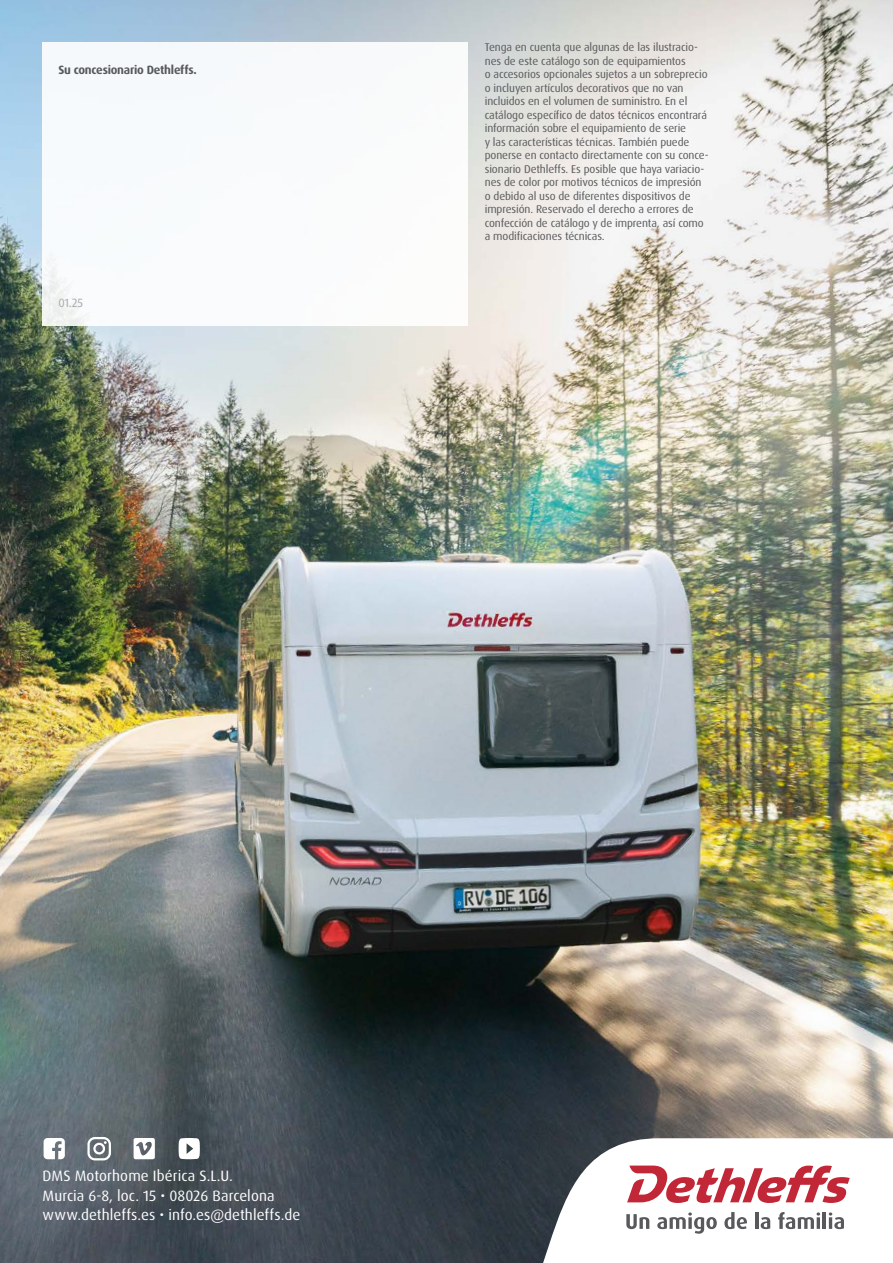
<style>
.page{position:relative;width:893px;height:1263px;background:#fff}
.page>*{position:absolute;margin:0;border:0;box-sizing:border-box;transform-origin:0 0}
.t1{font:15px/19.5px "Dax Pro";letter-spacing:.005em;color:#fff}
.t2{font:700 12px "Dax Pro";letter-spacing:-.02em;color:#58595b}
.t3{font:12px "Dax Pro";color:#a7a9ac}
.t4{font:11.25px/13.5px "Dax Pro";letter-spacing:-.01em;color:#58595b}
</style>
<div class="page">
<img style="left:0;top:0;width:893px;height:1263px">
<svg style="left:44px;top:1138px;width:21px;height:21px"></svg>
<svg style="left:134px;top:1138px;width:21px;height:21px"></svg>
<svg style="left:179px;top:1138px;width:21px;height:21px"></svg>
<div style="left:87px;top:1137px;width:24px;height:23px;border:2px solid #fff;border-radius:6px"></div>
<div style="left:93px;top:1143px;width:12px;height:11px;border:2px solid #fff;border-radius:50%"></div>
<div style="left:43px;top:43px;width:425px;height:283px;background:#fff"></div>
<svg style="left:538px;top:1138px;width:355px;height:125px"></svg>
<p class="t2" style="left:59px;top:62px;width:140px">Su concesionario Dethleffs.</p>
<p class="t3" style="left:59px;top:295px;width:26px">01.25</p>
<p class="t4" style="left:485px;top:41px;width:225px">Tenga en cuenta que algunas de las ilustracio&shy;nes de este catálogo son de equipamientos<br>o accesorios opcionales sujetos a un sobreprecio o incluyen artículos decorativos que no van incluidos en el volumen de suministro. En el catálogo específico de datos técnicos encontrará información sobre el equipamiento de serie<br>y las características técnicas. También puede ponerse en contacto directamente con su conce&shy;sionario Dethleffs. Es posible que haya variacio&shy;nes de color por motivos técnicos de impresión o debido al uso de diferentes dispositivos de impresión. Reservado el derecho a errores de confección de catálogo y de imprenta, así como a modificaciones técnicas.</p>
<h1 class="t1" style="left:43px;top:1166px;width:259px">DMS Motorhome Ibérica S.L.U.<br>Murcia 6-8, loc. 15 • 08026 Barcelona www.dethleffs.es • info.es@dethleffs.de</h1>
</div>
